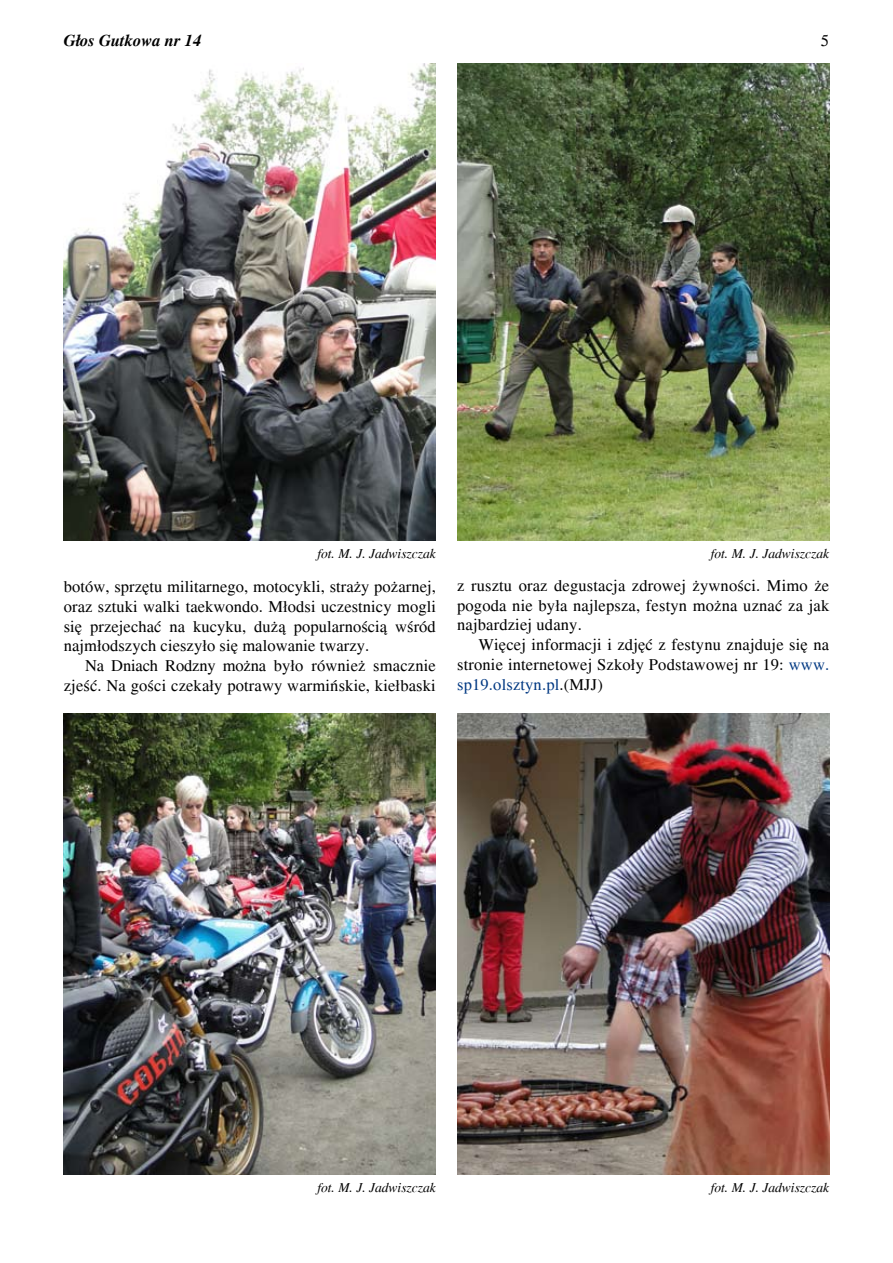
<style>
.page{position:relative;width:893px;height:1263px;background:#fff}
.page>*{position:absolute;margin:0;border:0;box-sizing:border-box;transform-origin:0 0}
.t1{font:16.5px/19.8px "Times";letter-spacing:.01em;color:#000;text-align:justify}
.t2{font:italic 700 16.5px "Times";color:#000}
.t3{font:italic 13.5px "Times";color:#000}
.s1{color:#003882}
</style>
<div class="page">
<img style="left:64px;top:713px;width:372px;height:461px">
<img style="left:457px;top:713px;width:372px;height:461px">
<img style="left:64px;top:64px;width:372px;height:476px">
<img style="left:457px;top:64px;width:372px;height:476px">
<p class="t2" style="left:64px;top:31px;width:139px">Głos Gutkowa nr 14</p>
<p class="t3" style="left:317px;top:546px;width:120px">fot. M. J. Jadwiszczak</p>
<p class="t3" style="left:711px;top:546px;width:120px">fot. M. J. Jadwiszczak</p>
<p class="t1" style="left:64px;top:577px;width:374px">botów, sprzętu militarnego, motocykli, straży pożarnej, oraz sztuki walki taekwondo. Młodsi uczestnicy mogli się przejechać na kucyku, dużą popularnością wśród najmłodszych cieszyło się malowanie twarzy.</p>
<p class="t1" style="left:64px;top:656px;width:374px;text-align:right">Na Dniach Rodzny można było również smacznie zjeść. Na gości czekały potrawy warmińskie, kiełbaski</p>
<p class="t1" style="left:457px;top:576px;width:374px">z rusztu oraz degustacja zdrowej żywności. Mimo że pogoda nie była najlepsza, festyn można uznać za jak najbardziej udany.</p>
<p class="t1" style="left:457px;top:635px;width:374px;text-indent:21px">Więcej informacji i zdjęć z festynu znajduje się na stronie internetowej Szkoły Podstawowej nr 19: <span class="s1">www. sp19.olsztyn.pl</span>.(MJJ)</p>
<p class="t3" style="left:317px;top:1179px;width:120px">fot. M. J. Jadwiszczak</p>
<p class="t3" style="left:711px;top:1179px;width:120px">fot. M. J. Jadwiszczak</p>
</div>
